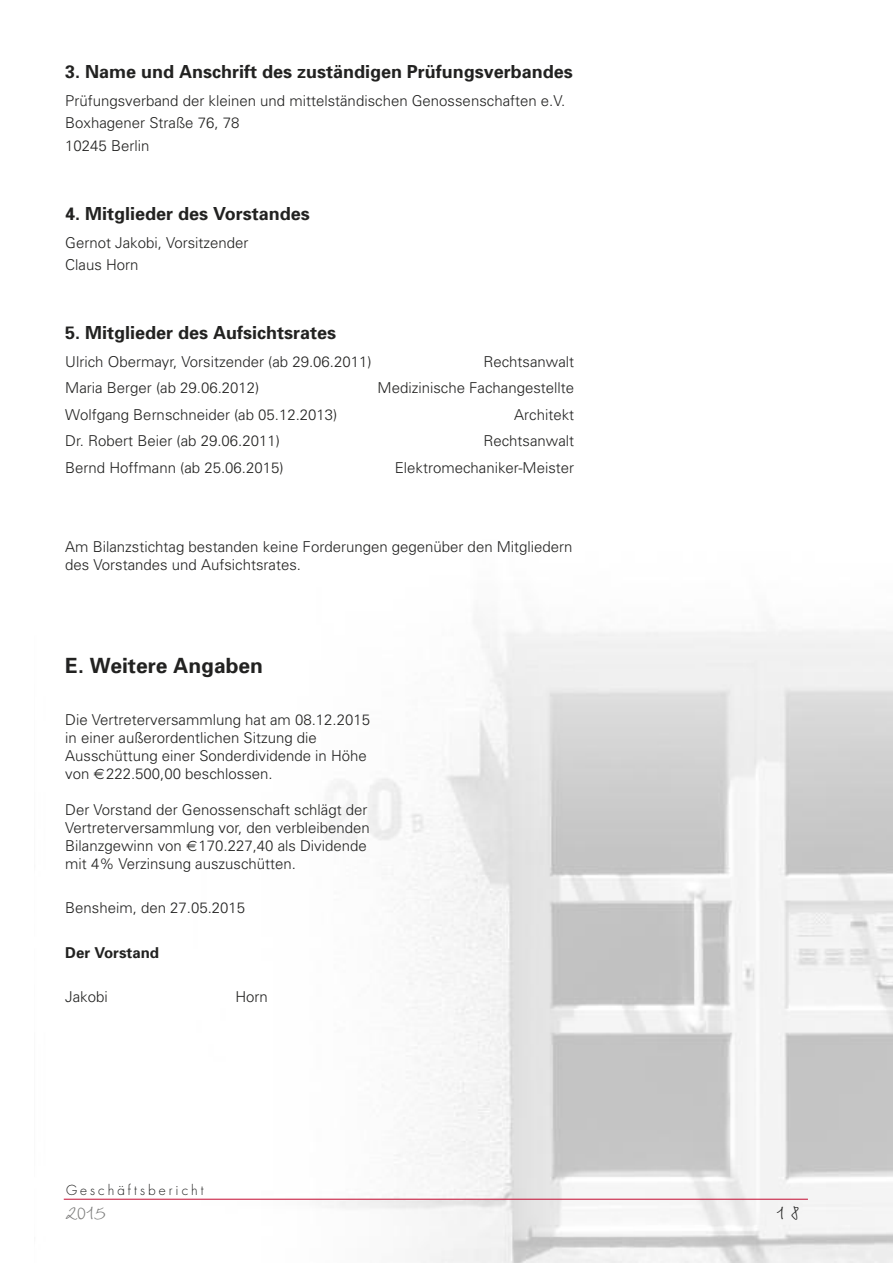
<style>
.page{position:relative;width:893px;height:1263px;background:#fff}
.page>*{position:absolute;margin:0;border:0;box-sizing:border-box;transform-origin:0 0}
.t1{font:27px "Wiesbaden Swing";color:#7b7b7a}
.t2{font:27px "Wiesbaden Swing";color:#222221}
.t3{font:700 21px "Univers";color:#222221}
.t4{font:700 18px "Univers";color:#222221}
.t5{font:300 15px/18px "Univers";color:#222221}
.t6{font:700 15px "Univers";color:#222221}
.t7{font:300 13.5px "Futura";letter-spacing:.225em;color:#222221}
</style>
<div class="page">
<img style="left:63px;top:628px;width:830px;height:635px">
<hr style="left:64px;top:1199px;width:744px;height:1px;background:#c30b31">
<svg style="left:94px;top:768px;width:10px;height:11px"></svg>
<svg style="left:186px;top:840px;width:11px;height:11px"></svg>
<p class="t4" style="left:65px;top:65px;width:509px">3. Name und Anschrift des zuständigen Prüfungsverbandes</p>
<p class="t5" style="left:65px;top:91px;width:502px;line-height:22.2px">Prüfungsverband der kleinen und mittelständischen Genossenschaften e.V.<br>Boxhagener Straße 76, 78<br>10245 Berlin</p>
<p class="t4" style="left:65px;top:207px;width:246px">4. Mitglieder des Vorstandes</p>
<p class="t5" style="left:65px;top:233px;width:185px;line-height:22.2px">Gernot Jakobi, Vorsitzender<br>Claus Horn</p>
<p class="t4" style="left:65px;top:326px;width:272px">5. Mitglieder des Aufsichtsrates</p>
<p class="t5" style="left:65px;top:354px;width:308px">Ulrich Obermayr, Vorsitzender (ab 29.06.2011)</p>
<p class="t5" style="left:483px;top:354px;width:92px">Rechtsanwalt</p>
<p class="t5" style="left:65px;top:380px;width:196px">Maria Berger (ab 29.06.2012)</p>
<p class="t5" style="left:378px;top:380px;width:198px">Medizinische Fachangestellte</p>
<p class="t5" style="left:65px;top:407px;width:274px">Wolfgang Bernschneider (ab 05.12.2013)</p>
<p class="t5" style="left:514px;top:407px;width:61px">Architekt</p>
<p class="t5" style="left:65px;top:433px;width:216px">Dr. Robert Beier (ab 29.06.2011)</p>
<p class="t5" style="left:483px;top:433px;width:92px">Rechtsanwalt</p>
<p class="t5" style="left:65px;top:460px;width:220px">Bernd Hoffmann (ab 25.06.2015)</p>
<p class="t5" style="left:395px;top:460px;width:181px">Elektromechaniker-Meister</p>
<p class="t5" style="left:65px;top:539px;width:509px">Am Bilanzstichtag bestanden keine Forderungen gegenüber den Mitgliedern des Vorstandes und Aufsichtsrates.</p>
<h2 class="t3" style="left:65px;top:658px;width:199px">E. Weitere Angaben</h2>
<p class="t5" style="left:65px;top:712px;width:306px">Die Vertreterversammlung hat am 08.12.2015 in einer außerordentlichen Sitzung die Ausschüttung einer Sonderdividende in Höhe von 222.500,00 beschlossen.</p>
<p class="t5" style="left:65px;top:802px;width:306px">Der Vorstand der Genossenschaft schlägt der Vertreterversammlung vor, den verbleibenden Bilanzgewinn von 170.227,40 als Dividende mit 4% Verzinsung auszuschütten.</p>
<p class="t5" style="left:65px;top:900px;width:181px">Bensheim, den 27.05.2015</p>
<p class="t6" style="left:65px;top:947px;width:95px">Der Vorstand</p>
<p class="t5" style="left:65px;top:989px;width:44px">Jakobi</p>
<p class="t5" style="left:235px;top:989px;width:34px">Horn</p>
<p class="t7" style="left:66px;top:1184px;width:139px">Geschäftsbericht</p>
<h1 class="t1" style="left:66px;top:1193px;width:41px">2015</h1>
<h1 class="t2" style="left:776px;top:1193px;width:25px">18</h1>
</div>
